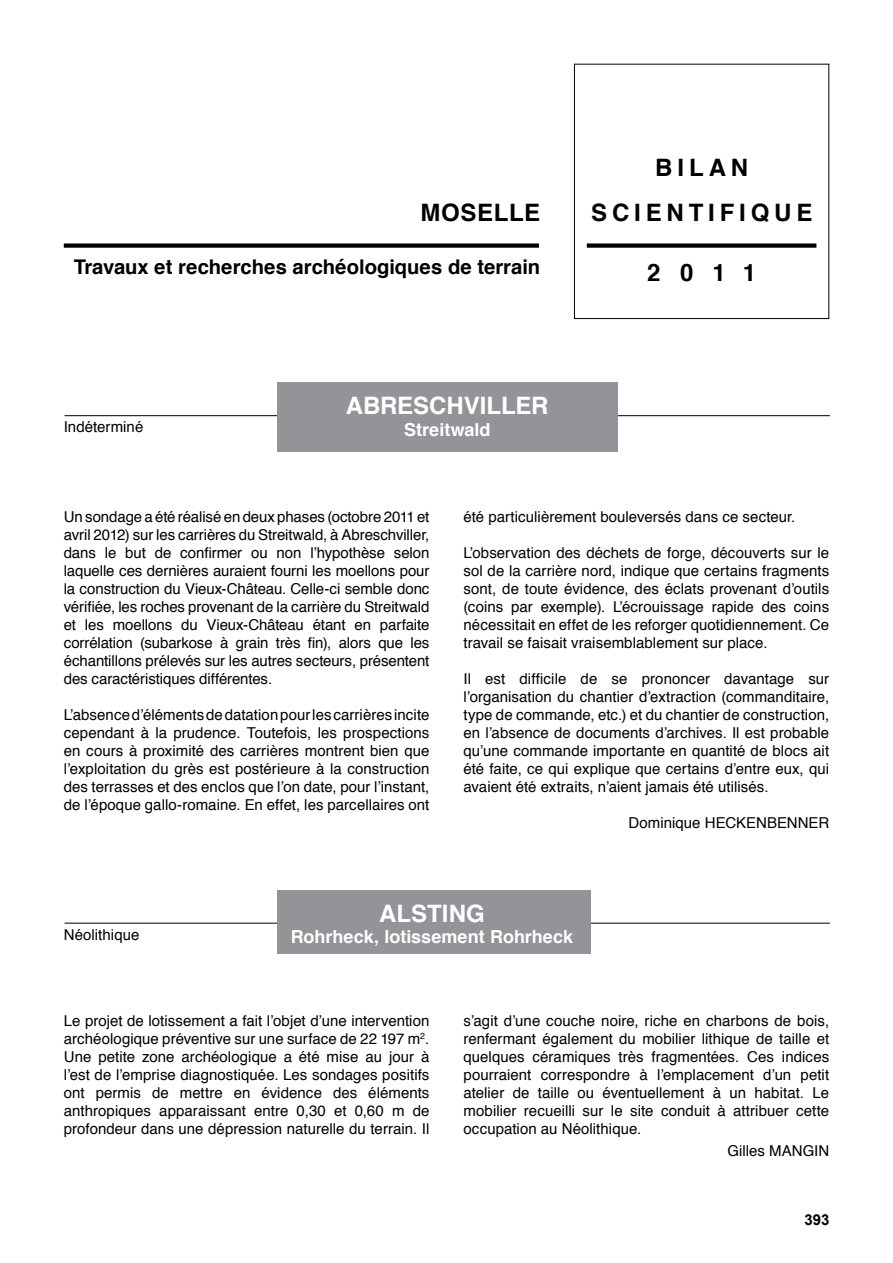
<style>
.page{position:relative;width:893px;height:1263px;background:#fff}
.page>*{position:absolute;margin:0;border:0;box-sizing:border-box;transform-origin:0 0}
.t1{font:700 24px/45px "Helvetica";letter-spacing:.2em;color:#000;text-align:center}
.t2{font:700 24px "Helvetica";letter-spacing:-.005em;color:#fff}
.t3{font:700 24px "Helvetica";letter-spacing:.025em;color:#000}
.t4{font:700 20.25px "Helvetica";color:#000}
.t5{font:700 18px "Helvetica";color:#fff}
.t6{font:15px/18px "Helvetica";color:#000;text-align:justify}
.t7{font:700 15px "Arial";color:#000}
</style>
<div class="page">
<div style="left:574px;top:64px;width:255px;height:255px;border:1px solid #000"></div>
<div style="left:64px;top:243px;width:475px;height:5px;background:#000"></div>
<div style="left:587px;top:243px;width:229px;height:5px;background:#000"></div>
<hr style="left:65px;top:415px;width:765px;height:1px;background:#000">
<div style="left:277px;top:383px;width:340px;height:69px;background:#939498"></div>
<hr style="left:65px;top:923px;width:765px;height:1px;background:#000">
<div style="left:277px;top:890px;width:314px;height:64px;background:#939498"></div>
<h1 class="t3" style="left:420px;top:194px;width:121px">MOSELLE</h1>
<h2 class="t4" style="left:74px;top:250px;width:468px">Travaux et recherches archéologiques de terrain</h2>
<h1 class="t1" style="left:591px;top:146px;width:223px">BILAN<br>SCIENTIFIQUE</h1>
<h1 class="t1" style="left:647px;top:251px;width:110px">2011</h1>
<h1 class="t2" style="left:346px;top:386px;width:204px">ABRESCHVILLER</h1>
<p class="t6" style="left:64px;top:418px;width:81px">Indéterminé</p>
<p class="t5" style="left:404px;top:415px;width:88px">Streitwald</p>
<p class="t6" style="left:64px;top:508px;width:367px">Un sondage a été réalisé en deux phases (octobre 2011 et avril 2012) sur les carrières du Streitwald, à Abreschviller, dans le but de confirmer ou non l’hypothèse selon laquelle ces dernières auraient fourni les moellons pour la construction du Vieux-Château. Celle-ci semble donc vérifiée, les roches provenant de la carrière du Streitwald et les moellons du Vieux-Château étant en parfaite corrélation (subarkose à grain très fin), alors que les échantillons prélevés sur les autres secteurs, présentent des caractéristiques différentes.</p>
<p class="t6" style="left:64px;top:706px;width:367px">L’absence d’éléments de datation pour les carrières incite cependant à la prudence. Toutefois, les prospections en cours à proximité des carrières montrent bien que l’exploitation du grès est postérieure à la construction des terrasses et des enclos que l’on date, pour l’instant, de l’époque gallo-romaine. En effet, les parcellaires ont</p>
<p class="t6" style="left:463px;top:508px;width:333px">été particulièrement bouleversés dans ce secteur.</p>
<p class="t6" style="left:463px;top:544px;width:367px">L’observation des déchets de forge, découverts sur le sol de la carrière nord, indique que certains fragments sont, de toute évidence, des éclats provenant d’outils (coins par exemple). L’écrouissage rapide des coins nécessitait en effet de les reforger quotidiennement. Ce travail se faisait vraisemblablement sur place.</p>
<p class="t6" style="left:463px;top:670px;width:367px">Il est difficile de se prononcer davantage sur l’organisation du chantier d’extraction (commanditaire, type de commande, etc.) et du chantier de construction, en l’absence de documents d’archives. Il est probable qu’une commande importante en quantité de blocs ait été faite, ce qui explique que certains d’entre eux, qui avaient été extraits, n’aient jamais été utilisés.</p>
<p class="t6" style="left:628px;top:814px;width:202px">Dominique HECKENBENNER</p>
<h1 class="t2" style="left:379px;top:894px;width:107px">ALSTING</h1>
<p class="t6" style="left:64px;top:926px;width:77px">Néolithique</p>
<p class="t5" style="left:291px;top:922px;width:284px">Rohrheck, lotissement Rohrheck</p>
<p class="t6" style="left:64px;top:1012px;width:367px">Le projet de lotissement a fait l’objet d’une intervention archéologique préventive sur une surface de 22 197 m<sup>2</sup>.<br>Une petite zone archéologique a été mise au jour à l’est de l’emprise diagnostiquée. Les sondages positifs ont permis de mettre en évidence des éléments anthropiques apparaissant entre 0,30 et 0,60 m de profondeur dans une dépression naturelle du terrain. Il</p>
<p class="t6" style="left:463px;top:1012px;width:367px">s’agit d’une couche noire, riche en charbons de bois, renfermant également du mobilier lithique de taille et quelques céramiques très fragmentées. Ces indices pourraient correspondre à l’emplacement d’un petit atelier de taille ou éventuellement à un habitat. Le mobilier recueilli sur le site conduit à attribuer cette occupation au Néolithique.</p>
<p class="t6" style="left:727px;top:1142px;width:103px">Gilles MANGIN</p>
<p class="t7" style="left:804px;top:1209px;width:27px">393</p>
</div>
